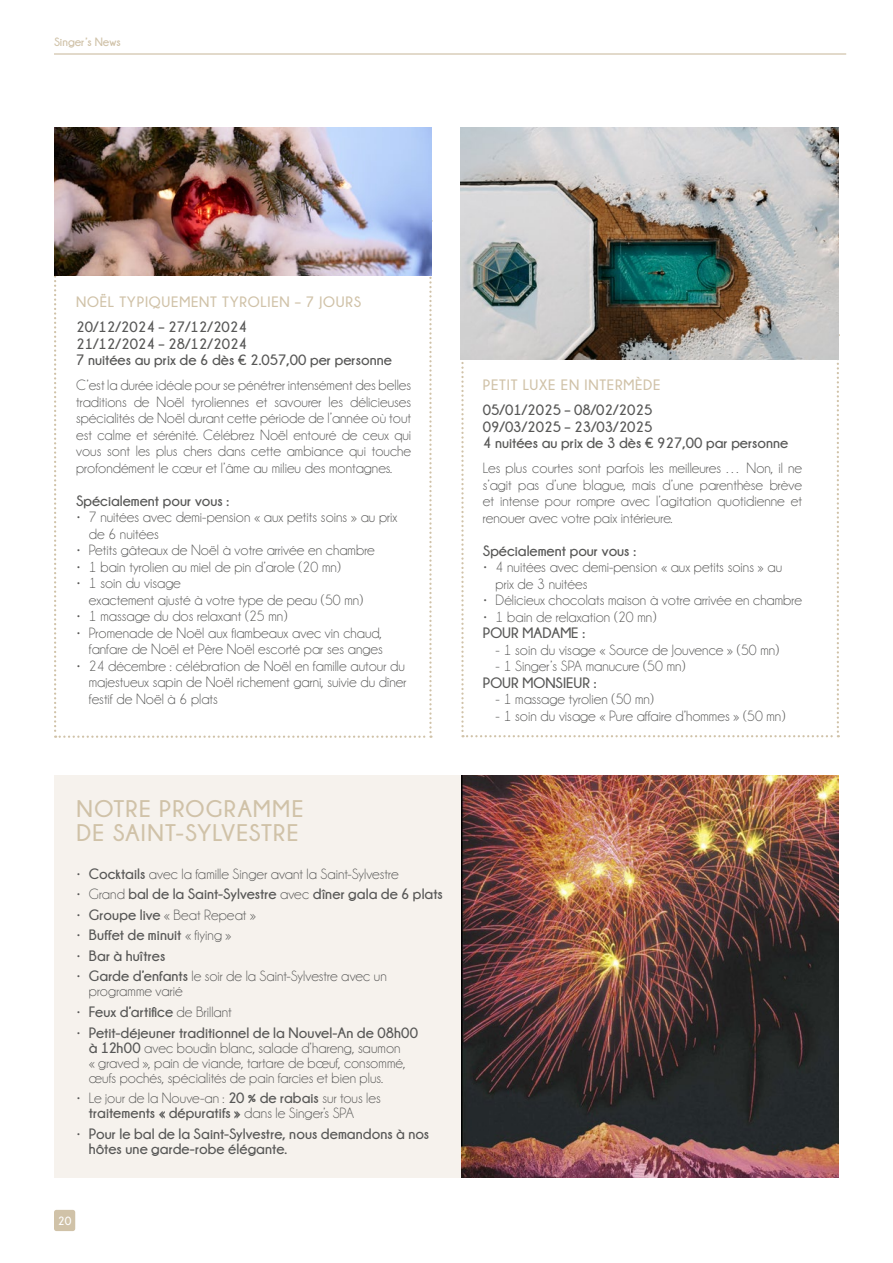
<style>
.page{position:relative;width:893px;height:1263px;background:#fff}
.page>*{position:absolute;margin:0;border:0;box-sizing:border-box;transform-origin:0 0}
.t1{font:700 24px/24px "Champagne&Limousines";letter-spacing:.045em;color:#d0c2a8}
.t2{font:15px/16.5px "Champagne&Limousines";color:#575756}
.t3{font:700 15px/16.5px "Champagne&Limousines";color:#575756}
.t4{font:700 15px "Champagne&Limousines";letter-spacing:.05em;color:#d0c2a8}
.t5{font:700 12px "Champagne&Limousines";color:#d0c2a8}
.t6{font:700 12px "Champagne&Limousines";color:#fff}
.s1{font-weight:700}
.s2{font-weight:400}
</style>
<div class="page">
<div style="left:54px;top:775px;width:785px;height:403px;background:#f6f2ed"></div>
<svg style="left:54px;top:275px;width:378px;height:463px"></svg>
<svg style="left:461px;top:334px;width:378px;height:403px"></svg>
<img style="left:54px;top:128px;width:378px;height:147px">
<img style="left:461px;top:128px;width:377px;height:231px">
<img style="left:461px;top:775px;width:377px;height:403px">
<div style="left:54px;top:1210px;width:21px;height:21px;background:#d0c2a8;border-radius:2px"></div>
<hr style="left:54px;top:53px;width:792px;height:2px;background:#d0c2a8">
<p class="t5" style="left:54px;top:35px;width:68px">Singer’s News</p>
<p class="t4" style="left:76px;top:294px;width:287px">NOËL TYPIQUEMENT TYROLIEN – 7 JOURS</p>
<p class="t3" style="left:76px;top:319px;width:317px">20/12/2024 – 27/12/2024<br>21/12/2024 – 28/12/2024<br>7 nuitées au prix de 6 dès € 2.057,00 per personne</p>
<p class="t2" style="left:76px;top:377px;width:337px;text-align:justify">C’est la durée idéale pour se pénétrer intensément des belles traditions de Noël tyroliennes et savourer les délicieuses spécialités de Noël durant cette période de l’année où tout est calme et sérénité. Célébrez Noël entouré de ceux qui vous sont les plus chers dans cette ambiance qui touche profondément le cœur et l’âme au milieu des montagnes.</p>
<p class="t3" style="left:76px;top:492px;width:155px">Spécialement pour vous :</p>
<p class="t2" style="left:89px;top:509px;width:310px;text-indent:-13px">• 7 nuitées avec demi-pension « aux petits soins » au prix de 6 nuitées</p>
<p class="t2" style="left:76px;top:542px;width:300px">• Petits gâteaux de Noël à votre arrivée en chambre</p>
<p class="t2" style="left:76px;top:559px;width:266px">• 1 bain tyrolien au miel de pin d’arole (20 mn)</p>
<p class="t2" style="left:89px;top:575px;width:276px;text-indent:-13px">• 1 soin du visage<br>exactement ajusté à votre type de peau (50 mn)</p>
<p class="t2" style="left:76px;top:608px;width:213px">• 1 massage du dos relaxant (25 mn)</p>
<p class="t2" style="left:76px;top:625px;width:308px;text-align:right">• Promenade de Noël aux flambeaux avec vin chaud, fanfare de Noël et Père Noël escorté par ses anges</p>
<p class="t2" style="left:89px;top:658px;width:319px;text-align:justify;text-indent:-13px">• 24 décembre : célébration de Noël en famille autour du majestueux sapin de Noël richement garni, suivie du dîner festif de Noël à 6 plats</p>
<h1 class="t1" style="left:77px;top:796px;width:229px">NOTRE PROGRAMME<br>DE SAINT-SYLVESTRE</h1>
<p class="t2" style="left:76px;top:866px;width:324px">• <span class="s1">Cocktails</span> avec la famille Singer avant la Saint-Sylvestre</p>
<p class="t3" style="left:76px;top:886px;width:368px"><span class="s2">• Grand</span> bal de la Saint-Sylvestre <span class="s2">avec</span> dîner gala de 6 plats</p>
<p class="t2" style="left:76px;top:907px;width:181px">• <span class="s1">Groupe live</span> « Beat Repeat »</p>
<p class="t3" style="left:76px;top:927px;width:157px"><span class="s2">•</span> Buffet de minuit <span class="s2">« flying »</span></p>
<p class="t3" style="left:76px;top:947px;width:91px"><span class="s2">•</span> Bar à huîtres</p>
<p class="t2" style="left:89px;top:969px;width:300px;line-height:15px;text-indent:-13px">• <span class="s1">Garde d’enfants</span> le soir de la Saint-Sylvestre avec un programme varié</p>
<p class="t3" style="left:76px;top:1003px;width:157px"><span class="s2">•</span> Feux d’artifice <span class="s2">de Brillant</span></p>
<p class="t2" style="left:89px;top:1025px;width:331px;line-height:15px;text-indent:-13px">• <span class="s1">Petit-déjeuner traditionnel de la Nouvel-An de 08h00 à 12h00</span> avec boudin blanc, salade d’hareng, saumon<br>« graved », pain de viande, tartare de bœuf, consommé, œufs pochés, spécialités de pain farcies et bien plus.</p>
<p class="t2" style="left:89px;top:1091px;width:293px;line-height:15px;text-indent:-13px">• Le jour de la Nouve-an : <span class="s1">20 % de rabais</span> sur tous les <span class="s1">traitements « dépuratifs »</span> dans le Singer’s SPA</p>
<p class="t3" style="left:89px;top:1126px;width:342px;line-height:15px;text-indent:-13px"><span class="s2">•</span> Pour le bal de la Saint-Sylvestre, nous demandons à nos hôtes une garde-robe élégante.</p>
<p class="t6" style="left:58px;top:1214px;width:15px">20</p>
<p class="t4" style="left:483px;top:377px;width:179px">PETIT LUXE EN INTERMÈDE</p>
<p class="t3" style="left:483px;top:401px;width:307px">05/01/2025 – 08/02/2025<br>09/03/2025 – 23/03/2025<br>4 nuitées au prix de 3 dès € 927,00 par personne</p>
<p class="t2" style="left:483px;top:460px;width:321px;text-align:justify">Les plus courtes sont parfois les meilleures … Non, il ne s’agit pas d’une blague, mais d’une parenthèse brève et intense pour rompre avec l’agitation quotidienne et renouer avec votre paix intérieure.</p>
<p class="t3" style="left:483px;top:542px;width:155px">Spécialement pour vous :</p>
<p class="t2" style="left:496px;top:559px;width:288px;text-indent:-13px">• 4 nuitées avec demi-pension « aux petits soins » au prix de 3 nuitées</p>
<p class="t2" style="left:483px;top:592px;width:321px">• Délicieux chocolats maison à votre arrivée en chambre</p>
<p class="t2" style="left:483px;top:608px;width:175px">• 1 bain de relaxation (20 mn)</p>
<p class="t3" style="left:483px;top:624px;width:104px">POUR MADAME :</p>
<p class="t2" style="left:496px;top:641px;width:285px">- 1 soin du visage « Source de Jouvence » (50 mn)</p>
<p class="t2" style="left:496px;top:658px;width:191px">- 1 Singer’s SPA manucure (50 mn)</p>
<p class="t3" style="left:483px;top:674px;width:115px">POUR MONSIEUR :</p>
<p class="t2" style="left:496px;top:691px;width:160px">- 1 massage tyrolien (50 mn)</p>
<p class="t2" style="left:496px;top:707px;width:291px">- 1 soin du visage « Pure affaire d’hommes » (50 mn)</p>
</div>
